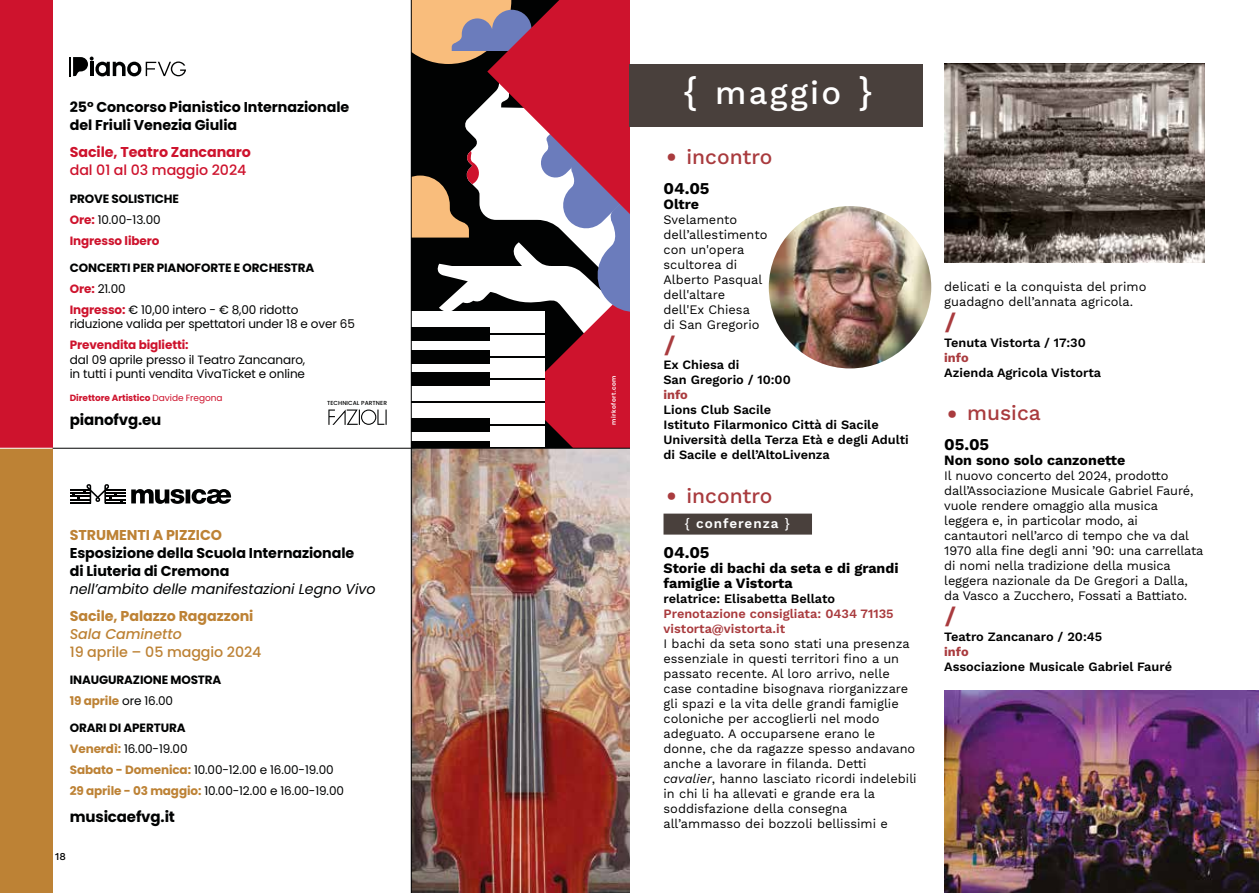
<style>
.page{position:relative;width:1259px;height:893px;background:#fff}
.page>*{position:absolute;margin:0;border:0;box-sizing:border-box;transform-origin:0 0}
.t1{font:500 33px "Work Sans";letter-spacing:.07em;color:#fff}
.t2{font:500 21px "Work Sans";color:#a93b3e}
.t3{font:800 21px "Jet Brains Mono";color:#a93b3e}
.t4{font:700 16.5px "Work Sans";letter-spacing:-.005em;color:#000}
.t5{font:700 15px "Poppins";letter-spacing:-.01em;color:#010202}
.t6{font:700 14.25px/18px "Poppins";letter-spacing:-.005em;color:#010202}
.t7{font:700 14.25px/15px "Work Sans";color:#000}
.t8{font:700 14.25px "Poppins";letter-spacing:-.005em;color:#bd8235}
.t9{font:italic 14.25px "Poppins";letter-spacing:-.005em;color:#010202}
.t10{font:700 14.25px "Poppins";letter-spacing:-.005em;color:#ce132d}
.t11{font:500 14.25px "Poppins";letter-spacing:-.005em;color:#bd8235}
.t12{font:500 14.25px "Poppins";letter-spacing:-.005em;color:#ce132d}
.t13{font:italic 500 14.25px "Poppins";letter-spacing:-.005em;color:#bd8235}
.t14{font:600 13.5px "Work Sans";letter-spacing:.07em;color:#fff}
.t15{font:12.75px/15px "Work Sans";color:#000}
.t16{font:600 12.75px/15px "Work Sans";color:#000}
.t17{font:600 12.75px/15px "Work Sans";color:#a93b3e}
.t18{font:700 12.75px "Work Sans";letter-spacing:-.005em;color:#a93b3e}
.t19{font:12px/21px "Poppins";letter-spacing:-.01em;color:#010202}
.t20{font:700 12px/21px "Poppins";letter-spacing:-.01em;color:#010202}
.t21{font:700 12px/21px "Poppins";letter-spacing:-.01em;color:#ce132d}
.t22{font:500 10.5px "Work Sans";color:#000}
.t23{font:700 9px "Poppins";letter-spacing:-.01em;color:#ce132d}
.t24{font:600 6px "Poppins";letter-spacing:.08em;color:#fff}
.t25{font:500 5.85px "Poppins";letter-spacing:.01em;color:#010202}
.s1{color:#010202}
.s2{font-weight:400;color:#010202}
.s3{color:#ce132d}
.s4{font-weight:400}
.s5{color:#bd8235}
.s6{font-weight:700}
.s7{font-weight:700;color:#bd8235}
.s8{font-size:37.5px}
.s9{font-family:"Jet Brains Mono";font-weight:800;font-size:27px}
.s10{font-weight:500}
.s11{font-style:italic}
</style>
<div class="page">
<div style="left:663px;top:514px;width:149px;height:21px;background:#49403c"></div>
<div style="left:0;top:0;width:53px;height:448px;background:#ce132d"></div>
<div style="left:0;top:448px;width:53px;height:445px;background:#bd8235"></div>
<img style="left:412px;top:449px;width:217px;height:444px">
<svg style="left:412px;top:0;width:217px;height:448px"></svg>
<div style="left:411px;top:426px;width:134px;height:22px;background:#fff"></div>
<div style="left:411px;top:403px;width:134px;height:22px;background:#fff"></div>
<div style="left:411px;top:380px;width:134px;height:22px;background:#fff"></div>
<div style="left:411px;top:357px;width:134px;height:22px;background:#fff"></div>
<div style="left:411px;top:334px;width:134px;height:22px;background:#fff"></div>
<div style="left:411px;top:311px;width:134px;height:22px;background:#fff"></div>
<div style="left:411px;top:441px;width:79px;height:7px;background:#010202"></div>
<div style="left:411px;top:418px;width:79px;height:14px;background:#010202"></div>
<div style="left:411px;top:373px;width:79px;height:13px;background:#010202"></div>
<div style="left:411px;top:350px;width:79px;height:13px;background:#010202"></div>
<div style="left:411px;top:327px;width:79px;height:13px;background:#010202"></div>
<hr style="left:411px;top:447px;width:134px;height:1px;background:#010202">
<hr style="left:411px;top:424px;width:134px;height:2px;background:#010202">
<hr style="left:411px;top:402px;width:134px;height:1px;background:#010202">
<hr style="left:411px;top:379px;width:134px;height:1px;background:#010202">
<hr style="left:411px;top:356px;width:134px;height:1px;background:#010202">
<hr style="left:411px;top:333px;width:134px;height:1px;background:#010202">
<svg style="left:70px;top:57px;width:116px;height:19px"></svg>
<svg style="left:70px;top:484px;width:161px;height:20px"></svg>
<hr style="left:0;top:448px;width:53px;height:1px;background:#fff">
<hr style="left:53px;top:448px;width:576px;height:1px;background:#010202">
<hr style="left:411px;top:0;width:1px;height:893px;background:#010202">
<svg style="left:328px;top:409px;width:59px;height:16px"></svg>
<div style="left:629px;top:64px;width:294px;height:62px;background:#49403c"></div>
<img style="left:769px;top:206px;width:162px;height:162px;border-radius:81px">
<img style="left:944px;top:64px;width:260px;height:199px">
<img style="left:944px;top:690px;width:315px;height:203px">
<p class="t6" style="left:70px;top:98px;width:281px">25° Concorso Pianistico Internazionale del Friuli Venezia Giulia</p>
<p class="t10" style="left:70px;top:144px;width:183px">Sacile, Teatro Zancanaro</p>
<p class="t12" style="left:70px;top:162px;width:178px">dal 01 al 03 maggio 2024</p>
<p class="t21" style="left:70px;top:188px;width:111px"><span class="s1">PROVE SOLISTICHE<br></span>Ore: <span class="s2">10.00-13.00<br></span>Ingresso libero</p>
<p class="t20" style="left:70px;top:257px;width:246px">CONCERTI PER PIANOFORTE E ORCHESTRA<br><span class="s3">Ore:</span> <span class="s4">21.00<br></span><span class="s3">Ingresso:</span> <span class="s4">€ 10,00 intero - € 8,00 ridotto</span></p>
<p class="t19" style="left:70px;top:314px;width:287px">riduzione valida per spettatori under 18 e over 65</p>
<p class="t21" style="left:70px;top:335px;width:120px">Prevendita biglietti:</p>
<p class="t19" style="left:70px;top:352px;width:237px;line-height:14.4px">dal 09 aprile presso il Teatro Zancanaro, in tutti i punti vendita VivaTicket e online</p>
<p class="t23" style="left:70px;top:392px;width:154px">Direttore Artistico <span class="s4">Davide Fregona</span></p>
<p class="t5" style="left:70px;top:411px;width:93px">pianofvg.eu</p>
<p class="t25" style="left:327px;top:399px;width:61px">TECHNICAL PARTNER</p>
<p class="t8" style="left:70px;top:527px;width:154px">STRUMENTI A PIZZICO</p>
<p class="t6" style="left:70px;top:544px;width:286px">Esposizione della Scuola Internazionale di Liuteria di Cremona</p>
<p class="t9" style="left:70px;top:581px;width:307px">nell’ambito delle manifestazioni Legno Vivo</p>
<p class="t8" style="left:70px;top:608px;width:185px">Sacile, Palazzo Ragazzoni</p>
<p class="t13" style="left:70px;top:626px;width:113px">Sala Caminetto</p>
<p class="t11" style="left:70px;top:644px;width:193px">19 aprile – 05 maggio 2024</p>
<p class="t20" style="left:70px;top:669px;width:153px">INAUGURAZIONE MOSTRA<br><span class="s5">19 aprile</span> <span class="s4">ore 16.00</span></p>
<p class="t19" style="left:70px;top:717px;width:276px"><span class="s6">ORARI DI APERTURA<br></span><span class="s7">Venerdì:</span> 16.00-19.00<br><span class="s7">Sabato - Domenica:</span> 10.00-12.00 e 16.00-19.00<br><span class="s7">29 aprile - 03 maggio:</span> 10.00-12.00 e 16.00-19.00</p>
<p class="t5" style="left:70px;top:808px;width:107px">musicaefvg.it</p>
<p class="t22" style="left:55px;top:849px;width:12px">18</p>
<p class="t24" style="left:610px;top:425px;width:51px;rotate:-90deg">mirkofort.com</p>
<h1 class="t1" style="left:683px;top:68px;width:190px"><span class="s8">{</span> maggio <span class="s8">}</span></h1>
<h2 class="t2" style="left:663px;top:141px;width:110px"><span class="s9">•</span> incontro</h2>
<p class="t4" style="left:663px;top:175px;width:47px">04.05</p>
<p class="t7" style="left:663px;top:196px;width:37px">Oltre</p>
<p class="t15" style="left:663px;top:212px;width:105px">Svelamento dell’allestimento con un'opera scultorea di<br>Alberto Pasqual dell'altare dell'Ex Chiesa<br>di San Gregorio</p>
<h2 class="t3" style="left:663px;top:331px;width:14px">/</h2>
<p class="t16" style="left:663px;top:357px;width:129px">Ex Chiesa di<br>San Gregorio / 10:00</p>
<p class="t18" style="left:663px;top:385px;width:26px">info</p>
<p class="t16" style="left:663px;top:402px;width:247px">Lions Club Sacile<br>Istituto Filarmonico Città di Sacile<br>Università della Terza Età e degli Adulti di Sacile e dell’AltoLivenza</p>
<h2 class="t2" style="left:663px;top:480px;width:110px"><span class="s9">•</span> incontro</h2>
<p class="t14" style="left:685px;top:513px;width:106px"><span class="s10">{</span> conferenza <span class="s10">}</span></p>
<p class="t4" style="left:663px;top:540px;width:47px">04.05</p>
<p class="t7" style="left:663px;top:560px;width:236px">Storie di bachi da seta e di grandi famiglie a Vistorta</p>
<p class="t16" style="left:663px;top:590px;width:173px">relatrice: Elisabetta Bellato</p>
<p class="t17" style="left:663px;top:605px;width:232px">Prenotazione consigliata: 0434 71135 vistorta@vistorta.it</p>
<p class="t15" style="left:663px;top:637px;width:255px">I bachi da seta sono stati una presenza essenziale in questi territori fino a un passato recente. Al loro arrivo, nelle case contadine bisognava riorganizzare gli spazi e la vita delle grandi famiglie coloniche per accoglierli nel modo adeguato. A occuparsene erano le donne, che da ragazze spesso andavano anche a lavorare in filanda. Detti <span class="s11">cavalier</span>, hanno lasciato ricordi indelebili in chi li ha allevati e grande era la soddisfazione della consegna all’ammasso dei bozzoli bellissimi e</p>
<p class="t15" style="left:944px;top:280px;width:204px">delicati e la conquista del primo guadagno dell’annata agricola.</p>
<h2 class="t3" style="left:944px;top:309px;width:14px">/</h2>
<p class="t16" style="left:944px;top:335px;width:143px">Tenuta Vistorta / 17:30</p>
<p class="t18" style="left:944px;top:348px;width:26px">info</p>
<p class="t16" style="left:944px;top:365px;width:158px">Azienda Agricola Vistorta</p>
<h2 class="t2" style="left:944px;top:397px;width:98px"><span class="s9">•</span> musica</h2>
<p class="t4" style="left:944px;top:432px;width:46px">05.05</p>
<p class="t7" style="left:944px;top:452px;width:183px">Non sono solo canzonette</p>
<p class="t15" style="left:944px;top:469px;width:261px">Il nuovo concerto del 2024, prodotto dall’Associazione Musicale Gabriel Fauré, vuole rendere omaggio alla musica leggera e, in particolar modo, ai cantautori nell’arco di tempo che va dal 1970 alla fine degli anni ’90: una carrellata di nomi nella tradizione della musica leggera nazionale da De Gregori a Dalla, da Vasco a Zucchero, Fossati a Battiato.</p>
<h2 class="t3" style="left:944px;top:603px;width:14px">/</h2>
<p class="t16" style="left:944px;top:629px;width:160px">Teatro Zancanaro / 20:45</p>
<p class="t18" style="left:944px;top:642px;width:26px">info</p>
<p class="t16" style="left:944px;top:659px;width:229px">Associazione Musicale Gabriel Fauré</p>
</div>
